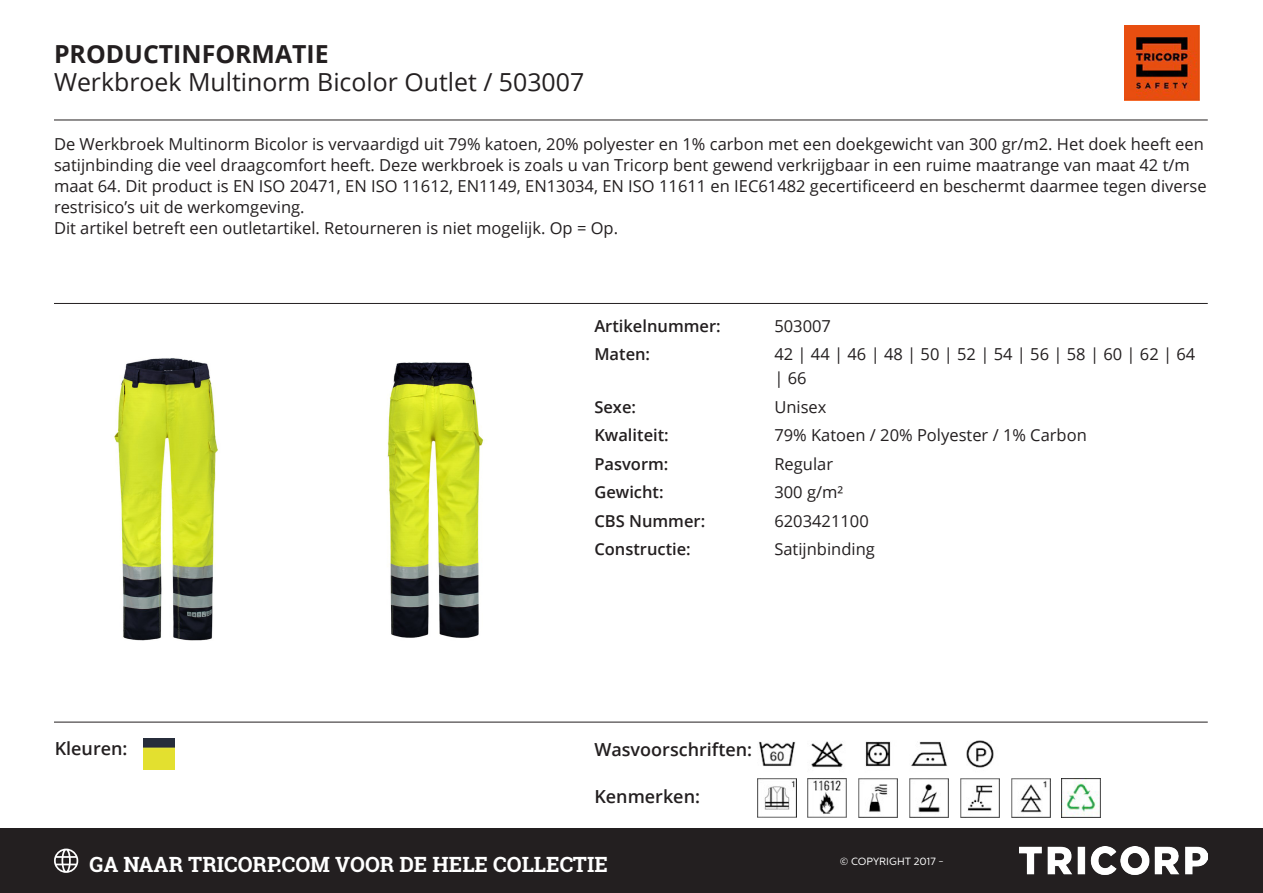
<style>
.page{position:relative;width:1263px;height:893px;background:#fff}
.page>*{position:absolute;margin:0;border:0;box-sizing:border-box;transform-origin:0 0}
.t1{font:24.9px "Open Sans";color:#231f20}
.t2{font:700 24.9px "Open Sans";color:#231f20}
.t3{font:700 21px "Roboto Slab";color:#fff}
.t4{font:600 18px "Open Sans";color:#231f20}
.Kenmerken{font:16.5px/21px "Open Sans";color:#231f20}
.Kenmerk{font:16.5px/24px "Open Sans";color:#231f20}
.Kenmerk-2{font:600 16.5px "Open Sans";color:#231f20}
.t5{font:10.5px "Centrale Sans";color:#fff}
</style>
<div class="page">
<img style="left:1124px;top:26px;width:75px;height:74px">
<img style="left:114px;top:358px;width:104px;height:283px">
<img style="left:387px;top:362px;width:97px;height:276px">
<img style="left:865px;top:741px;width:26px;height:26px">
<img style="left:758px;top:741px;width:38px;height:25px">
<img style="left:811px;top:741px;width:32px;height:27px">
<img style="left:966px;top:740px;width:28px;height:28px">
<img style="left:911px;top:741px;width:37px;height:25px">
<img style="left:859px;top:778px;width:39px;height:39px">
<img style="left:757px;top:778px;width:39px;height:39px">
<img style="left:1011px;top:778px;width:39px;height:39px">
<img style="left:808px;top:778px;width:39px;height:39px">
<img style="left:960px;top:778px;width:39px;height:39px">
<img style="left:909px;top:778px;width:39px;height:39px">
<img style="left:1062px;top:778px;width:39px;height:39px">
<img style="left:143px;top:738px;width:31px;height:31px">
<hr style="left:54px;top:120px;width:1154px;height:1px;background:#231f20">
<hr style="left:54px;top:303px;width:1154px;height:1px;background:#231f20">
<hr style="left:54px;top:722px;width:1154px;height:1px;background:#231f20">
<div style="left:0;top:828px;width:1263px;height:65px;background:#231f20"></div>
<svg style="left:54px;top:849px;width:24px;height:24px"></svg>
<img style="left:1020px;top:847px;width:188px;height:28px">
<p class="t2" style="left:54px;top:36px;width:276px">PRODUCTINFORMATIE</p>
<p class="t1" style="left:54px;top:65px;width:532px">Werkbroek Multinorm Bicolor Outlet / 503007</p>
<p class="Kenmerken" style="left:54px;top:133px;width:1154px">De Werkbroek Multinorm Bicolor is vervaardigd uit 79% katoen, 20% polyester en 1% carbon met een doekgewicht van 300 gr/m2. Het doek heeft een satijnbinding die veel draagcomfort heeft. Deze werkbroek is zoals u van Tricorp bent gewend verkrijgbaar in een ruime maatrange van maat 42 t/m maat 64. Dit product is EN ISO 20471, EN ISO 11612, EN1149, EN13034, EN ISO 11611 en IEC61482 gecertificeerd en beschermt daarmee tegen diverse restrisico’s uit de werkomgeving.<br>Dit artikel betreft een outletartikel. Retourneren is niet mogelijk. Op = Op.</p>
<p class="t4" style="left:55px;top:736px;width:74px">Kleuren:</p>
<p class="Kenmerk-2" style="left:594px;top:314px;width:128px">Artikelnummer:</p>
<p class="Kenmerk" style="left:774px;top:313px;width:58px">503007</p>
<p class="Kenmerk-2" style="left:594px;top:343px;width:57px">Maten:</p>
<p class="Kenmerk" style="left:774px;top:342px;width:422px">42 | 44 | 46 | 48 | 50 | 52 | 54 | 56 | 58 | 60 | 62 | 64 | 66</p>
<p class="Kenmerk-2" style="left:594px;top:395px;width:43px">Sexe:</p>
<p class="Kenmerk" style="left:774px;top:394px;width:54px">Unisex</p>
<p class="Kenmerk-2" style="left:594px;top:424px;width:76px">Kwaliteit:</p>
<p class="Kenmerk" style="left:774px;top:423px;width:314px">79% Katoen / 20% Polyester / 1% Carbon</p>
<p class="Kenmerk-2" style="left:594px;top:452px;width:76px">Pasvorm:</p>
<p class="Kenmerk" style="left:774px;top:451px;width:60px">Regular</p>
<p class="Kenmerk-2" style="left:594px;top:481px;width:71px">Gewicht:</p>
<p class="Kenmerk" style="left:774px;top:480px;width:70px">300 g/m²</p>
<p class="Kenmerk-2" style="left:594px;top:509px;width:112px">CBS Nummer:</p>
<p class="Kenmerk" style="left:774px;top:508px;width:96px">6203421100</p>
<p class="Kenmerk-2" style="left:594px;top:538px;width:98px">Constructie:</p>
<p class="Kenmerk" style="left:774px;top:537px;width:102px">Satijnbinding</p>
<p class="t4" style="left:594px;top:737px;width:159px">Wasvoorschriften:</p>
<p class="t4" style="left:594px;top:784px;width:107px">Kenmerken:</p>
<p class="t3" style="left:90px;top:850px;width:520px">GA NAAR TRICORP.COM VOOR DE HELE COLLECTIE</p>
<p class="t5" style="left:840px;top:855px;width:106px">© COPYRIGHT 2017 -</p>
</div>
